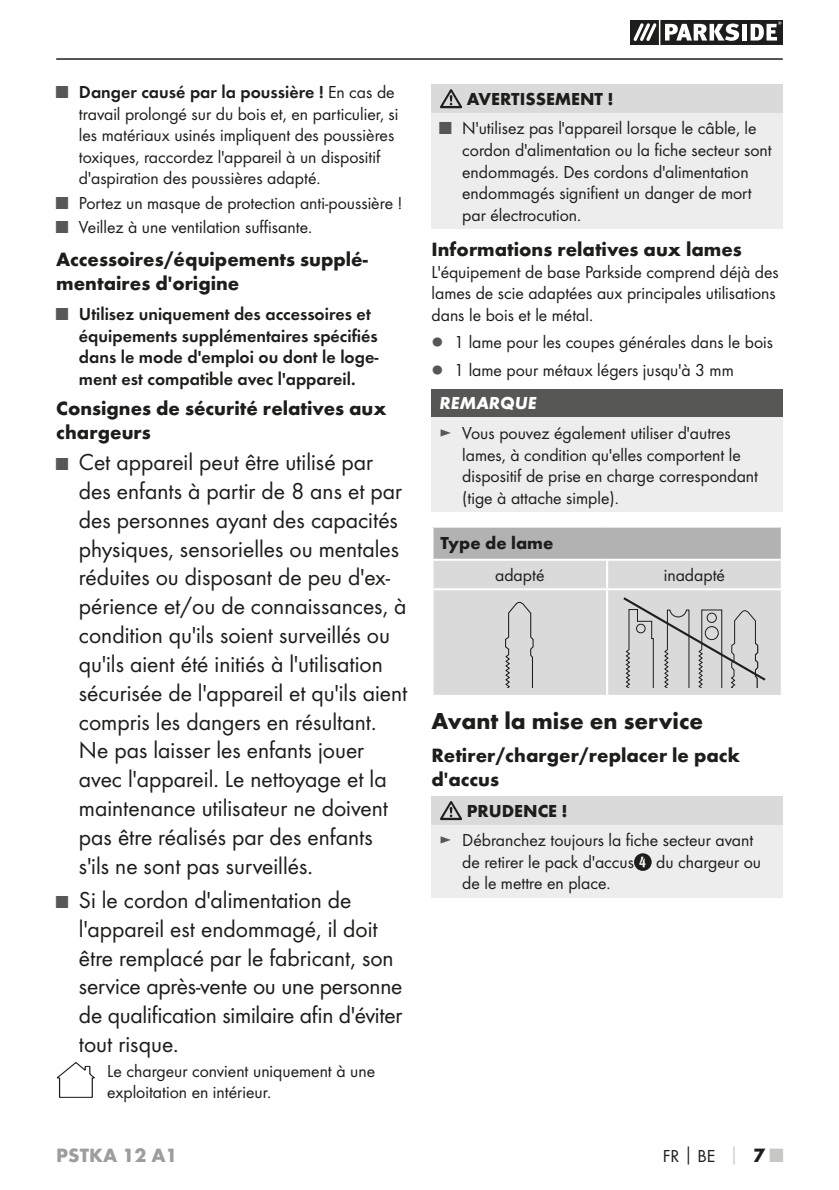
<style>
.page{position:relative;width:839px;height:1190px;background:#fff}
.page>*{position:absolute;margin:0;border:0;box-sizing:border-box;transform-origin:0 0}
.t1{font:24px/28.8px "Futura Boo";color:#1d1d1b}
.t2{font:700 24px "Futura";color:#1d1d1b}
.t3{font:700 20px/24px "Futura";color:#1d1d1b}
.t4{font:700 20px "Futura";color:#9d9d9d}
.t5{font:18px/21.6px "Futura Boo";color:#1d1d1b}
.t6{font:18px/21.6px "Futura Dem";color:#1d1d1b}
.t7{font:700 18px "Futura";color:#1d1d1b}
.t8{font:italic 700 18px "Futura";color:#fff}
.s1{font-family:"Futura Boo";color:#575756}
.s2{font-family:"Futura Boo"}
.s3{color:#575756}
.s4{font-size:18px;color:#575756}
.s5{font-family:"Futura";font-weight:700}
.s6{font-family:"Futura";font-weight:700;color:#c7c7c6}
.s7{font-family:"Futura";font-weight:700;font-size:20px}
.s8{font-family:"Futura";font-weight:700;font-size:20px;color:#c7c7c6}
</style>
<div class="page">
<hr style="left:56px;top:58px;width:726px;height:2px;background:#1d1d1b">
<svg style="left:630px;top:20px;width:152px;height:25px"></svg>
<hr style="left:658px;top:20px;width:2px;height:25px;background:#fff">
<div style="left:431px;top:85px;width:351px;height:28px;background:#dadada"></div>
<div style="left:431px;top:113px;width:351px;height:116px;background:#ededed"></div>
<svg style="left:440px;top:89px;width:22px;height:19px"></svg>
<div style="left:431px;top:389px;width:351px;height:28px;background:#575756"></div>
<div style="left:431px;top:417px;width:351px;height:95px;background:#ededed"></div>
<div style="left:432px;top:526px;width:349px;height:34px;background:#b2b2b2"></div>
<div style="left:433px;top:561px;width:347px;height:134px;background:#dadada"></div>
<hr style="left:780px;top:527px;width:2px;height:32px;background:#fff">
<hr style="left:605px;top:561px;width:2px;height:27px;background:#fff">
<hr style="left:431px;top:588px;width:175px;height:2px;background:#fff">
<hr style="left:606px;top:588px;width:176px;height:2px;background:#fff">
<hr style="left:605px;top:590px;width:2px;height:105px;background:#fff">
<hr style="left:431px;top:525px;width:175px;height:2px;background:#fff">
<hr style="left:606px;top:525px;width:176px;height:2px;background:#fff">
<hr style="left:431px;top:559px;width:175px;height:2px;background:#fff">
<hr style="left:606px;top:559px;width:176px;height:2px;background:#fff">
<hr style="left:431px;top:527px;width:2px;height:32px;background:#fff">
<svg style="left:504px;top:599px;width:30px;height:89px;background:#cacac9"></svg>
<svg style="left:623px;top:597px;width:142px;height:91px;background:#c7c7c7"></svg>
<div style="left:431px;top:796px;width:351px;height:28px;background:#dadada"></div>
<div style="left:431px;top:824px;width:351px;height:73px;background:#ededed"></div>
<svg style="left:440px;top:801px;width:22px;height:19px"></svg>
<svg style="left:634px;top:853px;width:17px;height:18px"></svg>
<svg style="left:56px;top:1062px;width:39px;height:36px"></svg>
<p class="t6" style="left:56px;top:81px;width:340px"><span class="s1">■</span> Danger causé par la poussière ! <span class="s2">En cas de</span></p>
<p class="t5" style="left:79px;top:103px;width:321px">travail prolongé sur du bois et, en particulier, si les matériaux usinés impliquent des poussières toxiques, raccordez l'appareil à un dispositif d'aspiration des poussières adapté.</p>
<p class="t5" style="left:56px;top:192px;width:347px"><span class="s3">■</span> Portez un masque de protection anti-poussière !</p>
<p class="t5" style="left:56px;top:216px;width:255px"><span class="s3">■</span> Veillez à une ventilation suffisante.</p>
<p class="t3" style="left:56px;top:247px;width:313px">Accessoires/équipements supplé&shy;mentaires d'origine</p>
<p class="t6" style="left:79px;top:303px;width:301px;text-indent:-23px"><span class="s1">■</span> Utilisez uniquement des accessoires et équipements supplémentaires spécifiés dans le mode d'emploi ou dont le loge&shy;ment est compatible avec l'appareil.</p>
<p class="t3" style="left:56px;top:395px;width:331px">Consignes de sécurité relatives aux chargeurs</p>
<p class="t1" style="left:79px;top:447px;width:330px;text-indent:-23px"><span class="s4">■</span> Cet appareil peut être utilisé par des enfants à partir de 8 ans et par des personnes ayant des capacités physiques, sensorielles ou mentales réduites ou disposant de peu d'ex&shy;périence et/ou de connaissances, à condition qu'ils soient surveillés ou qu'ils aient été initiés à l'utilisation sécurisée de l'appareil et qu'ils aient compris les dangers en résultant.<br>Ne pas laisser les enfants jouer avec l'appareil. Le nettoyage et la maintenance utilisateur ne doivent pas être réalisés par des enfants s'ils ne sont pas surveillés.</p>
<h1 class="t1" style="left:79px;top:885px;width:325px;text-indent:-23px"><span class="s4">■</span> Si le cordon d'alimentation de l'appareil est endommagé, il doit être remplacé par le fabricant, son service après-vente ou une personne de qualification similaire afin d'éviter tout risque.</h1>
<p class="t5" style="left:107px;top:1059px;width:269px">Le chargeur convient uniquement à une exploitation en intérieur.</p>
<p class="t7" style="left:466px;top:88px;width:148px">AVERTISSEMENT !</p>
<p class="t5" style="left:462px;top:117px;width:311px;text-indent:-23px"><span class="s3">■</span> N'utilisez pas l'appareil lorsque le câble, le cordon d'alimentation ou la fiche secteur sont endommagés. Des cordons d'alimentation endommagés signifient un danger de mort par électrocution.</p>
<p class="t3" style="left:431px;top:237px;width:311px">Informations relatives aux lames</p>
<p class="t5" style="left:431px;top:261px;width:349px">L'équipement de base Parkside comprend déjà des lames de scie adaptées aux principales utilisations dans le bois et le métal.</p>
<p class="t5" style="left:431px;top:328px;width:343px;line-height:27.2px"><span class="s3">▯</span> 1 lame pour les coupes générales dans le bois <span class="s3">▯</span> 1 lame pour métaux légers jusqu'à 3 mm</p>
<p class="t8" style="left:439px;top:392px;width:98px">REMARQUE</p>
<p class="t5" style="left:462px;top:422px;width:297px;text-indent:-23px"><span class="s3">►</span> Vous pouvez également utiliser d'autres lames, à condition qu'elles comportent le dispositif de prise en charge correspondant (tige à attache simple).</p>
<p class="t7" style="left:440px;top:531px;width:114px">Type de lame</p>
<p class="t5" style="left:495px;top:564px;width:51px">adapté</p>
<p class="t5" style="left:663px;top:564px;width:63px">inadapté</p>
<h1 class="t2" style="left:431px;top:706px;width:273px">Avant la mise en service</h1>
<p class="t3" style="left:431px;top:742px;width:310px">Retirer/charger/replacer le pack d'accus</p>
<p class="t7" style="left:466px;top:800px;width:102px">PRUDENCE !</p>
<p class="t5" style="left:462px;top:829px;width:300px;text-indent:-23px"><span class="s3">►</span> Débranchez toujours la fiche secteur avant de retirer le pack d'accus du chargeur ou de le mettre en place.</p>
<p class="t4" style="left:56px;top:1143px;width:123px">PSTKA 12 A1</p>
<p class="t5" style="left:662px;top:1145px;width:121px">FR<span class="s5">│</span>BE <span class="s6">│</span> <span class="s7">7</span> <span class="s8">■</span></p>
</div>
